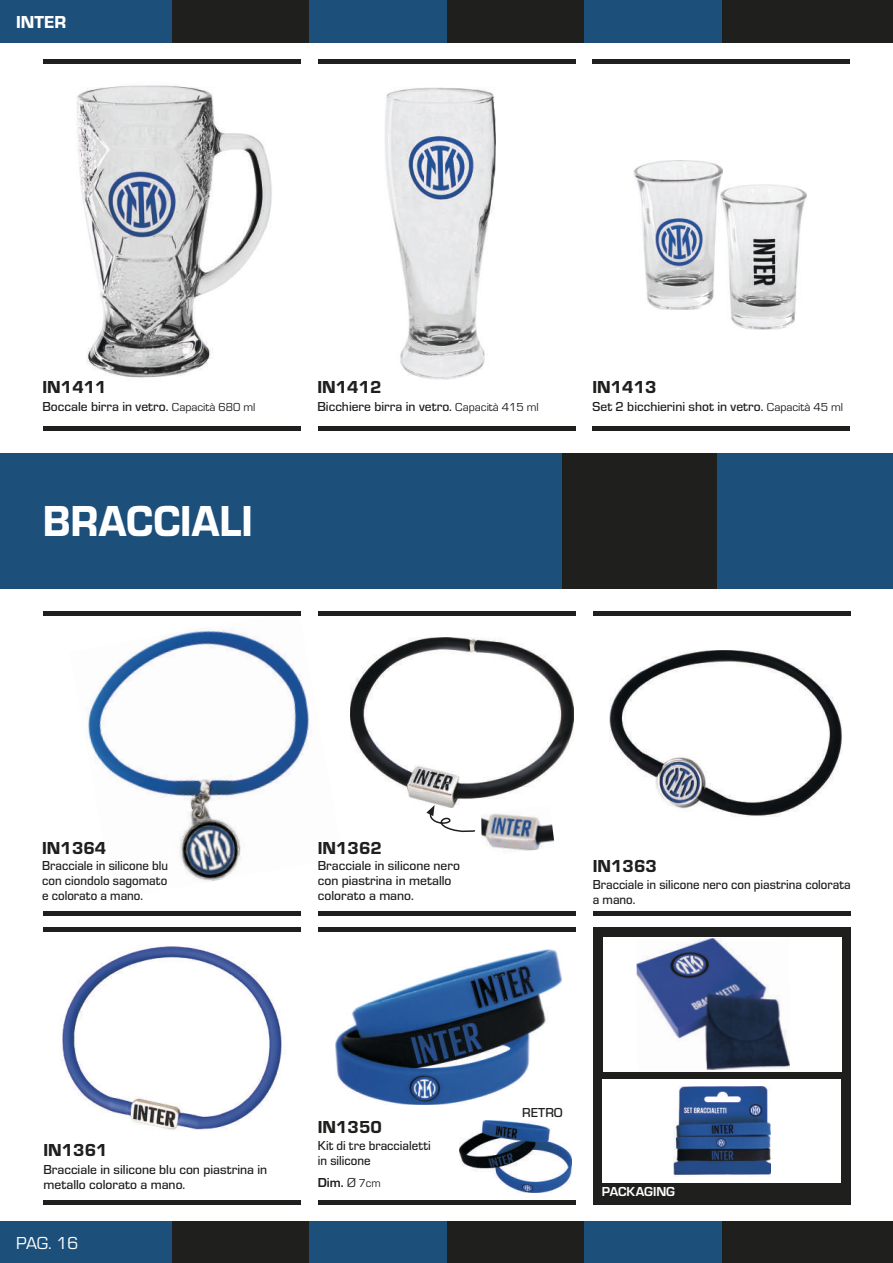
<style>
.page{position:relative;width:893px;height:1263px;background:#fff}
.page>*{position:absolute;margin:0;border:0;box-sizing:border-box;transform-origin:0 0}
.t1{font:45px "Eurostile Hea";color:#fff;scale:.95 1}
.t2{font:18px "Eurostile Hea";color:#1f1f1e}
.t3{font:18px "Eurostile";color:#fff}
.t4{font:18px "Eurostile Hea";color:#fff}
.t5{font:500 13.5px/15px "Eurostile";color:#1f1f1e}
.t6{font:500 13.5px/15px "Eurostile";color:#1f1f1e;scale:.95 1}
.t7{font:700 13.5px "Eurostile";letter-spacing:-.005em;color:#fff}
.t8{font:700 13.5px "Eurostile";color:#1f1f1e}
.s1{font-weight:400;font-size:12px}
.s2{font-weight:400}
</style>
<div class="page">
<div style="left:446px;top:1220px;width:138px;height:43px;background:#1f1f1e"></div>
<div style="left:309px;top:1220px;width:137px;height:43px;background:#1c507b"></div>
<div style="left:721px;top:1220px;width:172px;height:43px;background:#1f1f1e"></div>
<div style="left:584px;top:1220px;width:137px;height:43px;background:#1c507b"></div>
<div style="left:171px;top:1220px;width:138px;height:43px;background:#1f1f1e"></div>
<div style="left:0;top:1220px;width:171px;height:43px;background:#1c507b"></div>
<div style="left:446px;top:0;width:138px;height:43px;background:#1f1f1e"></div>
<div style="left:309px;top:0;width:137px;height:43px;background:#1c507b"></div>
<div style="left:721px;top:0;width:172px;height:43px;background:#1f1f1e"></div>
<div style="left:584px;top:0;width:137px;height:43px;background:#1c507b"></div>
<div style="left:171px;top:0;width:138px;height:43px;background:#1f1f1e"></div>
<div style="left:0;top:0;width:171px;height:43px;background:#1c507b"></div>
<img style="left:609px;top:651px;width:234px;height:166px">
<div style="left:593px;top:928px;width:258px;height:276px;background:#1f1f1e"></div>
<div style="left:603px;top:937px;width:239px;height:134px;background:#fff"></div>
<img style="left:636px;top:938px;width:154px;height:132px">
<img style="left:336px;top:949px;width:226px;height:155px">
<img style="left:459px;top:1120px;width:113px;height:72px">
<img style="left:62px;top:946px;width:220px;height:185px">
<img style="left:69px;top:615px;width:274px;height:267px">
<img style="left:351px;top:638px;width:223px;height:167px">
<img style="left:481px;top:804px;width:74px;height:47px">
<div style="left:602px;top:1079px;width:239px;height:104px;background:#fff"></div>
<img style="left:674px;top:1086px;width:96px;height:91px">
<img style="left:385px;top:88px;width:110px;height:291px">
<img style="left:77px;top:85px;width:195px;height:293px">
<img style="left:634px;top:161px;width:88px;height:148px">
<img style="left:720px;top:184px;width:87px;height:146px">
<div style="left:717px;top:453px;width:176px;height:135px;background:#1c507b"></div>
<div style="left:0;top:453px;width:563px;height:135px;background:#1c507b"></div>
<div style="left:563px;top:453px;width:154px;height:135px;background:#1f1f1e"></div>
<hr style="left:43px;top:60px;width:257px;height:4px;background:#1f1f1e">
<hr style="left:317px;top:60px;width:258px;height:4px;background:#1f1f1e">
<hr style="left:43px;top:427px;width:257px;height:4px;background:#1f1f1e">
<hr style="left:317px;top:427px;width:258px;height:4px;background:#1f1f1e">
<hr style="left:592px;top:427px;width:258px;height:4px;background:#1f1f1e">
<hr style="left:592px;top:60px;width:258px;height:4px;background:#1f1f1e">
<hr style="left:43px;top:611px;width:258px;height:4px;background:#1f1f1e">
<hr style="left:318px;top:611px;width:258px;height:4px;background:#1f1f1e">
<hr style="left:593px;top:611px;width:258px;height:4px;background:#1f1f1e">
<hr style="left:43px;top:911px;width:258px;height:4px;background:#1f1f1e">
<hr style="left:318px;top:911px;width:258px;height:4px;background:#1f1f1e">
<hr style="left:593px;top:911px;width:258px;height:4px;background:#1f1f1e">
<svg style="left:426px;top:805px;width:49px;height:28px"></svg>
<hr style="left:43px;top:928px;width:258px;height:4px;background:#1f1f1e">
<hr style="left:318px;top:928px;width:258px;height:4px;background:#1f1f1e">
<hr style="left:43px;top:1200px;width:258px;height:4px;background:#1f1f1e">
<hr style="left:318px;top:1200px;width:258px;height:4px;background:#1f1f1e">
<h2 class="t4" style="left:16px;top:10px;width:52px">INTER</h2>
<h2 class="t2" style="left:43px;top:374px;width:66px">IN1411</h2>
<p class="t5" style="left:43px;top:398px;width:214px">Boccale birra in vetro. <span class="s1">Capacità 680 ml</span></p>
<h1 class="t1" style="left:43px;top:489px;width:223px">BRACCIALI</h1>
<h2 class="t2" style="left:317px;top:374px;width:66px">IN1412</h2>
<p class="t5" style="left:317px;top:398px;width:223px">Bicchiere birra in vetro. <span class="s1">Capacità 415 ml</span></p>
<h2 class="t2" style="left:592px;top:374px;width:66px">IN1413</h2>
<p class="t5" style="left:592px;top:398px;width:252px">Set 2 bicchierini shot in vetro. <span class="s1">Capacità 45 ml</span></p>
<h2 class="t2" style="left:42px;top:835px;width:66px">IN1364</h2>
<p class="t6" style="left:42px;top:857px;width:134px;text-align:justify">Bracciale in silicone blu con ciondolo sagomato e colorato a mano.</p>
<h2 class="t2" style="left:318px;top:835px;width:66px">IN1362</h2>
<p class="t5" style="left:318px;top:857px;width:144px">Bracciale in silicone nero con piastrina in metallo colorato a mano.</p>
<h2 class="t2" style="left:593px;top:853px;width:66px">IN1363</h2>
<p class="t6" style="left:593px;top:876px;width:273px">Bracciale in silicone nero con piastrina colorata a mano.</p>
<h2 class="t2" style="left:43px;top:1137px;width:66px">IN1361</h2>
<p class="t5" style="left:43px;top:1162px;width:225px">Bracciale in silicone blu con piastrina in metallo colorato a mano.</p>
<h2 class="t3" style="left:16px;top:1230px;width:64px">PAG. 16</h2>
<h2 class="t2" style="left:318px;top:1114px;width:66px">IN1350</h2>
<p class="t6" style="left:318px;top:1137px;width:120px">Kit di tre braccialetti in silicone</p>
<p class="t8" style="left:318px;top:1173px;width:64px">Dim. <span class="s2">Ø</span> <span class="s1">7cm</span></p>
<p class="t5" style="left:522px;top:1105px;width:42px">RETRO</p>
<p class="t7" style="left:602px;top:1182px;width:75px">PACKAGING</p>
</div>
